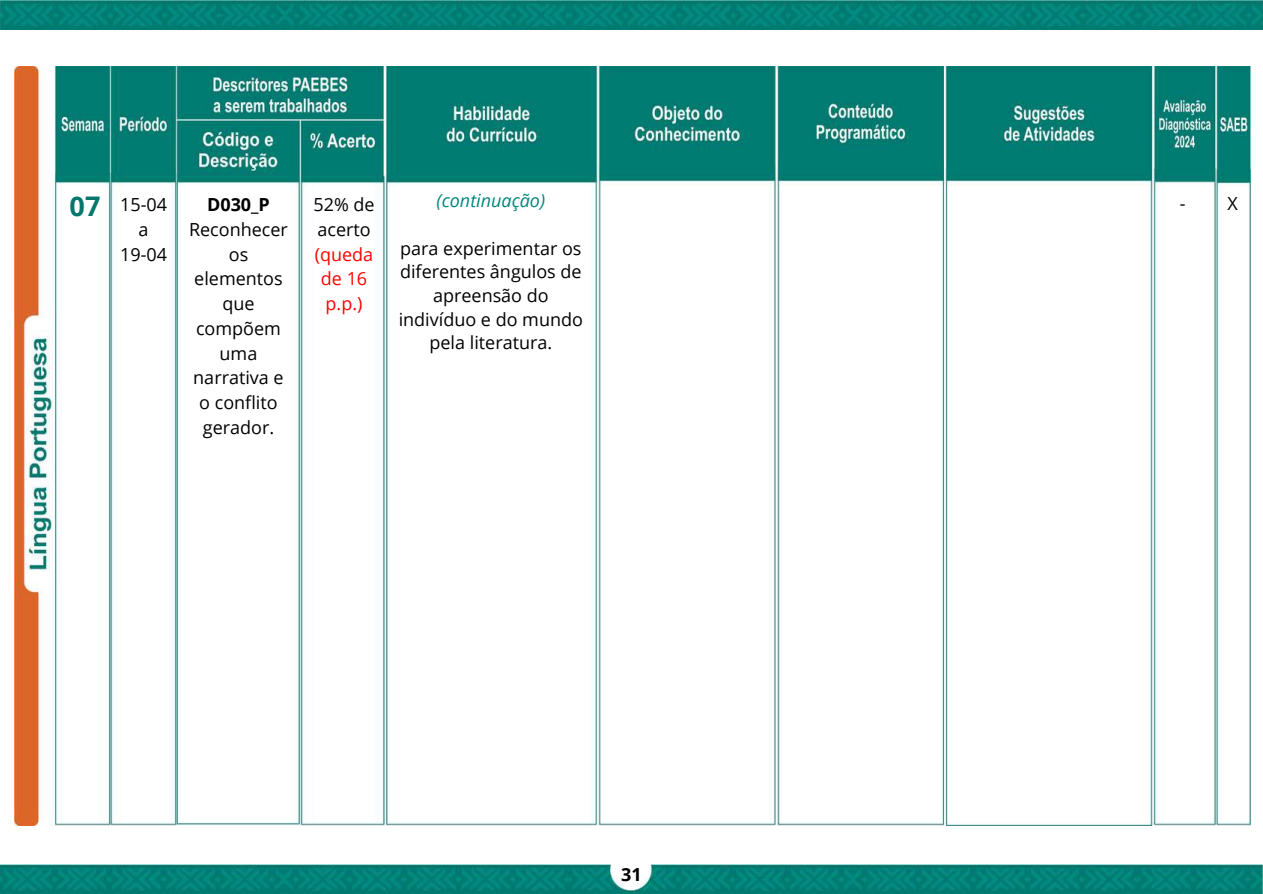
<style>
.page{position:relative;width:1263px;height:894px;background:#fff}
.page>*{position:absolute;margin:0;border:0;box-sizing:border-box;transform-origin:0 0}
.t1{font:18px/24.8px "Open Sans";color:#000;text-align:center}
.t2{font:18px/24.8px "Open Sans";color:#f00;text-align:center}
.t3{font:italic 18px "Open Sans";color:#02857a}
.t4{font:700 18px "Open Sans";color:#000}
.s1{font-weight:700;font-size:27px;color:#05766b}
</style>
<div class="page">
<img style="left:0;top:0;width:1263px;height:29px">
<img style="left:0;top:864px;width:1263px;height:29px">
<img style="left:14px;top:67px;width:1237px;height:758px">
<p class="t1" style="left:70px;top:191px;width:99px"><span class="s1">07</span> 15-04</p>
<p class="t1" style="left:139px;top:216px;width:12px">a</p>
<p class="t1" style="left:120px;top:241px;width:48px">19-04</p>
<p class="t4" style="left:207px;top:192px;width:64px">D030_P</p>
<p class="t1" style="left:189px;top:216px;width:100px">Reconhecer os elementos que compõem uma narrativa e o conflito gerador.</p>
<p class="t1" style="left:313px;top:191px;width:63px;text-align:left">52% de acerto</p>
<p class="t2" style="left:315px;top:241px;width:60px">(queda de 16 p.p.)</p>
<p class="t3" style="left:437px;top:188px;width:110px">(continuação)</p>
<p class="t1" style="left:399px;top:236px;width:186px;line-height:23.7px">para experimentar os diferentes ângulos de apreensão do indivíduo e do mundo pela literatura.</p>
<p class="t4" style="left:621px;top:862px;width:22px">31</p>
<p class="t1" style="left:1180px;top:191px;width:60px">- X</p>
</div>
